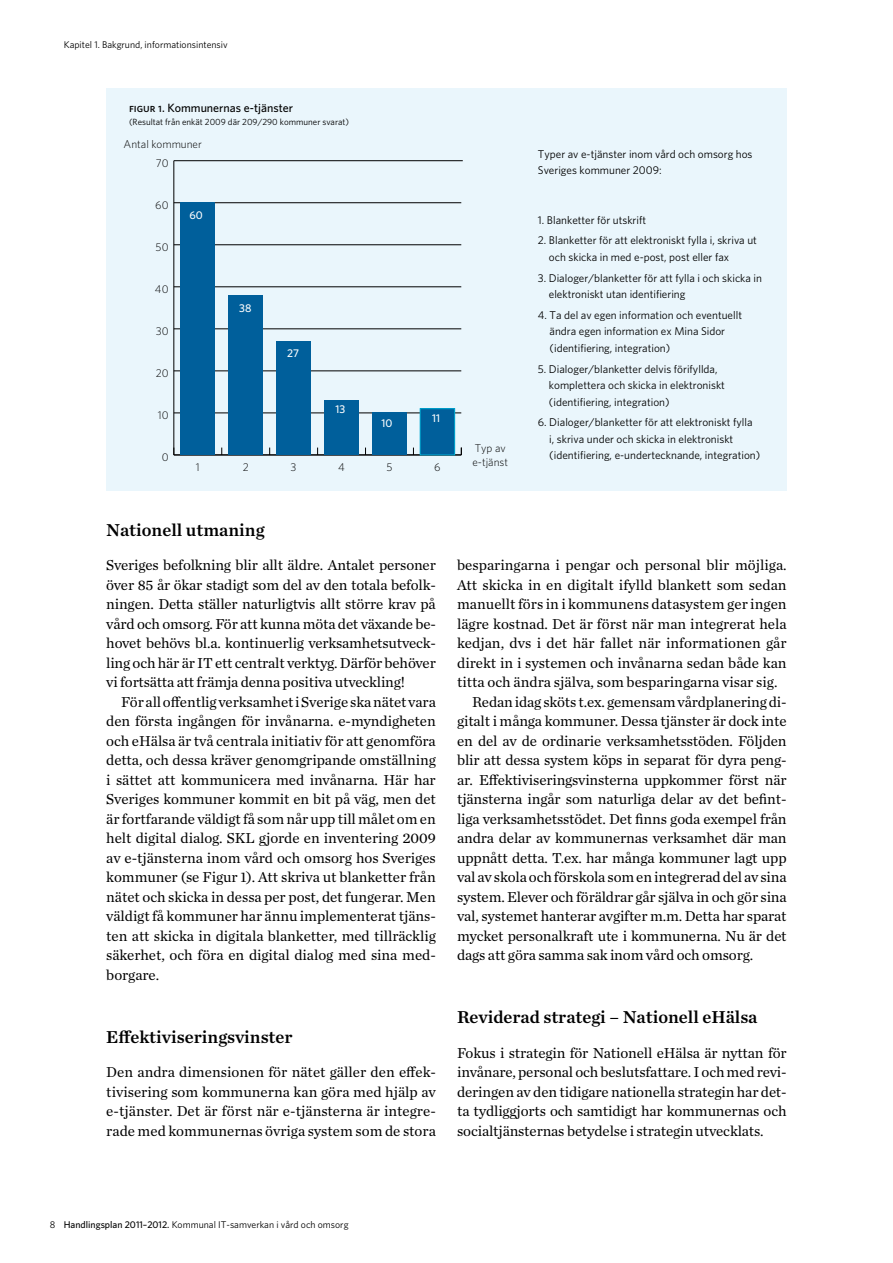
<style>
.page{position:relative;width:893px;height:1263px;background:#fff}
.page>*{position:absolute;margin:0;border:0;box-sizing:border-box;transform-origin:0 0}
.t1{font:18px "Chronicle Text G1 Semi";color:#000}
.t2{font:15px/19.5px "Chronicle Text G1";letter-spacing:-.01em;color:#000;text-align:justify}
.t3{font:500 12px "Whitney";color:#000}
.t4{font:11.25px/16.5px "Whitney";color:#000}
.t5{font:300 11.25px/13.5px "Whitney";color:#000}
.t6{font:500 11.25px "Whitney";color:#fff}
.t7{font:9.75px "Whitney";color:#000}
.t8{font:9px "Whitney";color:#000}
.s1{font-family:"Whitney Medium SC";font-weight:400}
.s2{font-weight:500}
</style>
<div class="page">
<div style="left:107px;top:89px;width:680px;height:402px;background:#eaf6fc"></div>
<hr style="left:174px;top:161px;width:1px;height:294px;background:#000">
<hr style="left:174px;top:455px;width:287px;height:1px;background:#000">
<hr style="left:174px;top:413px;width:287px;height:1px;background:#000">
<hr style="left:174px;top:371px;width:287px;height:1px;background:#000">
<hr style="left:174px;top:329px;width:287px;height:1px;background:#000">
<hr style="left:174px;top:287px;width:287px;height:1px;background:#000">
<hr style="left:174px;top:244px;width:287px;height:1px;background:#000">
<hr style="left:174px;top:202px;width:287px;height:1px;background:#000">
<hr style="left:174px;top:160px;width:289px;height:1px;background:#000">
<div style="left:181px;top:203px;width:34px;height:252px;background:#005f9b"></div>
<div style="left:228px;top:295px;width:35px;height:160px;background:#005f9b"></div>
<div style="left:276px;top:341px;width:35px;height:114px;background:#005f9b"></div>
<div style="left:324px;top:400px;width:35px;height:55px;background:#005f9b"></div>
<div style="left:372px;top:413px;width:35px;height:42px;background:#005f9b"></div>
<div style="left:420px;top:409px;width:35px;height:46px;background:#005f9b"></div>
<div style="left:420px;top:408px;width:35px;height:47px;border:1px solid #00aad2"></div>
<p class="t7" style="left:64px;top:39px;width:165px">Kapitel 1. Bakgrund, informationsintensiv</p>
<p class="t3" style="left:129px;top:100px;width:165px"><span class="s1">figur 1.</span> Kommunernas e-tjänster</p>
<p class="t8" style="left:129px;top:117px;width:222px">(Resultat från enkät 2009 där 209/290 kommuner svarat)</p>
<p class="t5" style="left:124px;top:137px;width:80px">Antal kommuner</p>
<p class="t5" style="left:156px;top:156px;width:14px">70</p>
<p class="t5" style="left:155px;top:198px;width:15px">60</p>
<p class="t5" style="left:156px;top:240px;width:14px">50</p>
<p class="t5" style="left:155px;top:282px;width:15px">40</p>
<p class="t5" style="left:156px;top:324px;width:14px">30</p>
<p class="t5" style="left:156px;top:366px;width:14px">20</p>
<p class="t5" style="left:158px;top:408px;width:12px">10</p>
<p class="t5" style="left:162px;top:450px;width:8px">0</p>
<p class="t6" style="left:190px;top:208px;width:15px">60</p>
<p class="t6" style="left:239px;top:302px;width:14px">38</p>
<p class="t6" style="left:287px;top:346px;width:13px">27</p>
<p class="t6" style="left:335px;top:403px;width:11px">13</p>
<p class="t6" style="left:381px;top:416px;width:12px">10</p>
<p class="t6" style="left:432px;top:412px;width:10px">11</p>
<p class="t5" style="left:196px;top:460px;width:5px">1</p>
<p class="t5" style="left:243px;top:460px;width:8px">2</p>
<p class="t5" style="left:291px;top:460px;width:7px">3</p>
<p class="t5" style="left:338px;top:460px;width:8px">4</p>
<p class="t5" style="left:386px;top:460px;width:8px">5</p>
<p class="t5" style="left:434px;top:460px;width:8px">6</p>
<p class="t5" style="left:472px;top:441px;width:37px">Typ av e-tjänst</p>
<p class="t4" style="left:538px;top:145px;width:216px">Typer av e-tjänster inom vård och omsorg hos<br>Sveriges kommuner 2009:</p>
<p class="t4" style="left:538px;top:211px;width:110px">1. Blanketter för utskrift</p>
<p class="t4" style="left:549px;top:232px;width:210px;text-indent:-11px">2. Blanketter för att elektroniskt fylla i, skriva ut och skicka in med e-post, post eller fax</p>
<p class="t4" style="left:549px;top:269px;width:215px;text-indent:-11px">3. Dialoger/blanketter för att fylla i och skicka in elektroniskt utan identifiering</p>
<p class="t4" style="left:550px;top:306px;width:194px;text-indent:-12px">4. Ta del av egen information och eventuellt ändra egen information ex Mina Sidor (identifiering, integration)</p>
<p class="t4" style="left:549px;top:360px;width:178px;text-indent:-11px">5. Dialoger/blanketter delvis förifyllda, komplettera och skicka in elektroniskt (identifiering, integration)</p>
<p class="t4" style="left:549px;top:414px;width:212px;text-indent:-11px">6. Dialoger/blanketter för att elektroniskt fylla i, skriva under och skicka in elektroniskt (identifiering, e-undertecknande, integration)</p>
<p class="t1" style="left:106px;top:515px;width:160px">Nationell utmaning</p>
<p class="t2" style="left:106px;top:554px;width:331px">Sveriges befolkning blir allt äldre. Antalet personer över 85 år ökar stadigt som del av den totala befolk&shy;ningen. Detta ställer naturligtvis allt större krav på vård och omsorg. För att kunna möta det växande be&shy;hovet behövs bl.a. kontinuerlig verksamhetsutveck&shy;ling och här är IT ett centralt verktyg. Därför behöver vi fortsätta att främja denna positiva utveckling!</p>
<p class="t2" style="left:106px;top:691px;width:331px;text-indent:15px">För all offentlig verksamhet i Sverige ska nätet vara den första ingången för invånarna. e-myndigheten och eHälsa är två centrala initiativ för att genomföra detta, och dessa kräver genomgripande omställning i sättet att kommunicera med invånarna. Här har Sveriges kommuner kommit en bit på väg, men det är fortfarande väldigt få som når upp till målet om en helt digital dialog. SKL gjorde en inventering 2009 av e-tjänsterna inom vård och omsorg hos Sveriges kommuner (se Figur 1). Att skriva ut blanketter från nätet och skicka in dessa per post, det fungerar. Men väldigt få kommuner har ännu implementerat tjäns&shy;ten att skicka in digitala blanketter, med tillräcklig säkerhet, och föra en digital dialog med sina med&shy;borgare.</p>
<p class="t1" style="left:106px;top:1022px;width:188px">Effektiviseringsvinster</p>
<p class="t2" style="left:106px;top:1061px;width:331px">Den andra dimensionen för nätet gäller den effek&shy;tivisering som kommunerna kan göra med hjälp av e-tjänster. Det är först när e-tjänsterna är integre&shy;rade med kommunernas övriga system som de stora</p>
<p class="t2" style="left:457px;top:554px;width:331px">besparingarna i pengar och personal blir möjliga.</p>
<p class="t2" style="left:457px;top:574px;width:331px">Att skicka in en digitalt ifylld blankett som sedan</p>
<p class="t2" style="left:457px;top:593px;width:331px">manuellt förs in i kommunens datasystem ger ingen</p>
<p class="t2" style="left:457px;top:613px;width:331px">lägre kostnad. Det är först när man integrerat hela</p>
<p class="t2" style="left:457px;top:632px;width:331px">kedjan, dvs i det här fallet när informationen går</p>
<p class="t2" style="left:457px;top:652px;width:331px">direkt in i systemen och invånarna sedan både kan</p>
<p class="t2" style="left:457px;top:671px;width:322px">titta och ändra själva, som besparingarna visar sig.</p>
<p class="t2" style="left:472px;top:691px;width:316px">Redan idag sköts t.ex. gemensam vårdplanering di-</p>
<p class="t2" style="left:457px;top:710px;width:331px">gitalt i många kommuner. Dessa tjänster är dock inte</p>
<p class="t2" style="left:457px;top:730px;width:331px">en del av de ordinarie verksamhetsstöden. Följden</p>
<p class="t2" style="left:457px;top:749px;width:331px">blir att dessa system köps in separat för dyra peng-</p>
<p class="t2" style="left:457px;top:769px;width:331px">ar. Effektiviseringsvinsterna uppkommer först när</p>
<p class="t2" style="left:457px;top:788px;width:331px">tjänsterna ingår som naturliga delar av det befint-</p>
<p class="t2" style="left:457px;top:808px;width:331px">liga verksamhetsstödet. Det finns goda exempel från</p>
<p class="t2" style="left:457px;top:827px;width:331px">andra delar av kommunernas verksamhet där man</p>
<p class="t2" style="left:457px;top:847px;width:331px">uppnått detta. T.ex. har många kommuner lagt upp</p>
<p class="t2" style="left:457px;top:866px;width:331px">val av skola och förskola som en integrerad del av sina</p>
<p class="t2" style="left:457px;top:886px;width:331px">system. Elever och föräldrar går själva in och gör sina</p>
<p class="t2" style="left:457px;top:905px;width:331px">val, systemet hanterar avgifter m.m. Detta har sparat</p>
<p class="t2" style="left:457px;top:925px;width:331px">mycket personalkraft ute i kommunerna. Nu är det</p>
<p class="t2" style="left:457px;top:944px;width:298px">dags att göra samma sak inom vård och omsorg.</p>
<p class="t1" style="left:457px;top:1003px;width:302px">Reviderad strategi – Nationell eHälsa</p>
<p class="t2" style="left:457px;top:1042px;width:331px">Fokus i strategin för Nationell eHälsa är nyttan för invånare, personal och beslutsfattare. I och med revi&shy;deringen av den tidigare nationella strategin har det&shy;ta tydliggjorts och samtidigt har kommunernas och socialtjänsternas betydelse i strategin utvecklats.</p>
<p class="t7" style="left:50px;top:1218px;width:300px">8 <span class="s2">Handlingsplan 2011–2012.</span> Kommunal IT-samverkan i vård och omsorg</p>
</div>
